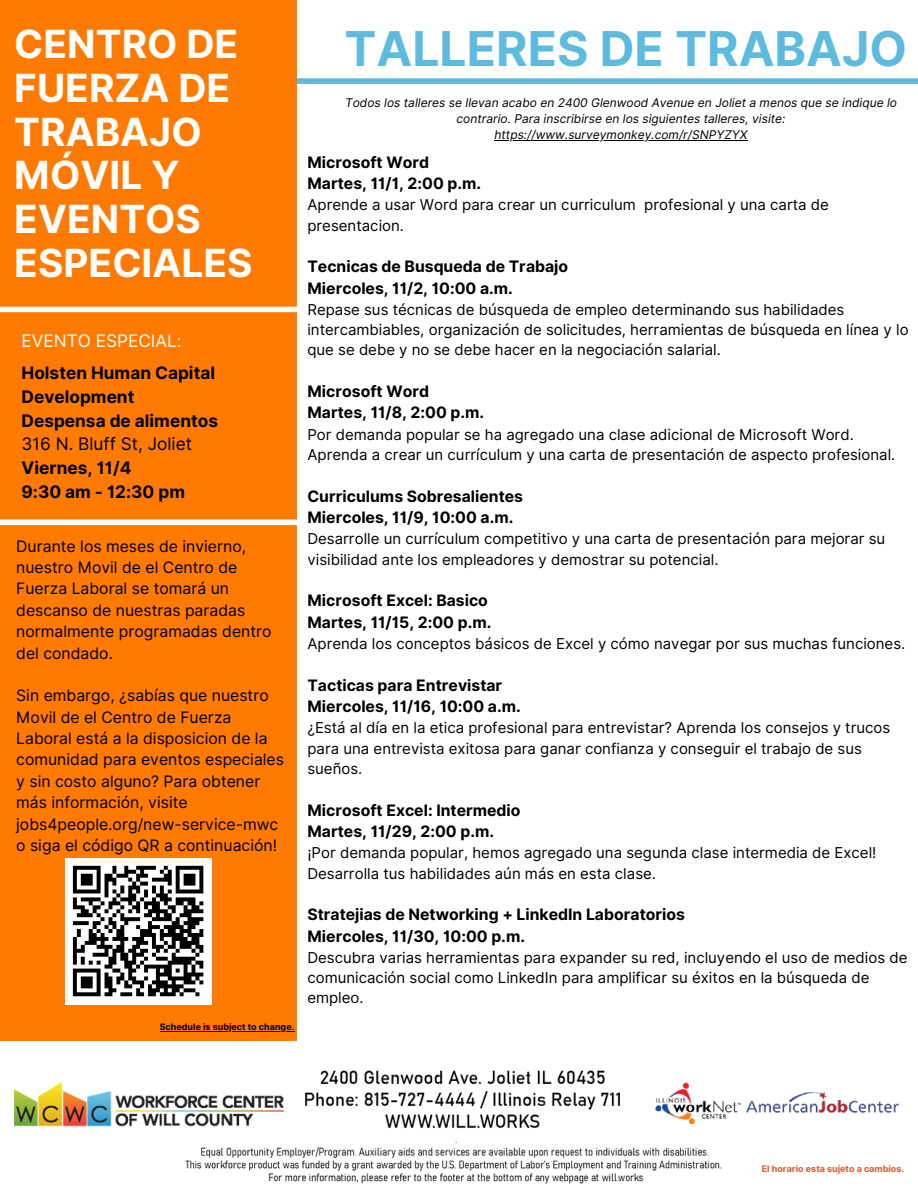
<style>
.page{position:relative;width:918px;height:1188px;background:#fff}
.page>*{position:absolute;margin:0;border:0;box-sizing:border-box;transform-origin:0 0}
.t1{font:700 48px "Inter";color:#5ebbdd}
.t2{font:700 38.85px/43.8px "Inter";color:#fff}
.t3{font:700 17.25px/23.7px "Inter";color:#000}
.t4{font:17.25px "Inter";color:#000}
.t5{font:17.25px "Inter";color:#fff}
.t6{font:700 15.75px/21.3px "Inter";color:#000}
.t7{font:15.75px/21.3px "Inter";color:#000}
.t8{font:15px/20.2px "Inter";color:#000}
.t9{font:italic 12px/16px "Inter";color:#000;text-align:center}
.t10{font:700 9px "Inter";color:#e0582f}
.t11{font:700 9px "Inter";color:#000}
</style>
<div class="page">
<div style="left:277px;top:78px;width:641px;height:6px;background:#5ebbdd"></div>
<div style="left:0;top:0;width:297px;height:1041px;background:#ff7a00"></div>
<div style="left:0;top:307px;width:297px;height:5px;background:#fdfdfd"></div>
<div style="left:65px;top:858px;width:146px;height:146px;background:#fff"></div>
<svg style="left:72px;top:865px;width:132px;height:132px"></svg>
<hr style="left:495px;top:140px;width:253px;height:1px;background:#000">
<img style="left:14px;top:1070px;width:887px;height:114px">
<hr style="left:160px;top:1031px;width:134px;height:1px;background:#000">
<div style="left:0;top:520px;width:307px;height:5px;background:#fdfdfd"></div>
<h2 class="t2" style="left:14px;top:22px;width:240px">CENTRO DE<br>FUERZA DE<br>TRABAJO<br>MÓVIL Y<br>EVENTOS<br>ESPECIALES</h2>
<p class="t5" style="left:22px;top:331px;width:162px">EVENTO ESPECIAL:</p>
<p class="t3" style="left:22px;top:361px;width:198px">Holsten Human Capital<br>Development<br>Despensa de alimentos</p>
<p class="t4" style="left:22px;top:434px;width:172px">316 N. Bluff St, Joliet</p>
<p class="t3" style="left:22px;top:456px;width:165px">Viernes, 11/4<br>9:30 am - 12:30 pm</p>
<p class="t7" style="left:16px;top:535px;width:257px">Durante los meses de invierno, nuestro Movil de el Centro de<br>Fuerza Laboral se tomará un descanso de nuestras paradas normalmente programadas dentro del condado.</p>
<p class="t7" style="left:16px;top:685px;width:269px">Sin embargo, ¿sabías que nuestro<br>Movil de el Centro de Fuerza<br>Laboral está a la disposicion de la comunidad para eventos especiales y sin costo alguno? Para obtener más información, visite jobs4people.org/new-service-mwc o siga el código QR a continuación!</p>
<p class="t11" style="left:160px;top:1021px;width:136px">Schedule is subject to change.</p>
<h1 class="t1" style="left:344px;top:20px;width:564px">TALLERES DE TRABAJO</h1>
<p class="t9" style="left:345px;top:95px;width:553px">Todos los talleres se llevan acabo en 2400 Glenwood Avenue en Joliet a menos que se indique lo contrario. Para inscribirse en los siguientes talleres, visite: https://www.surveymonkey.com/r/SNPYZYX</p>
<p class="t6" style="left:307px;top:151px;width:175px">Microsoft Word<br>Martes, 11/1, 2:00 p.m.</p>
<p class="t8" style="left:307px;top:195px;width:523px">Aprende a usar Word para crear un curriculum profesional y una carta de presentacion.</p>
<p class="t6" style="left:307px;top:256px;width:262px">Tecnicas de Busqueda de Trabajo<br>Miercoles, 11/2, 10:00 a.m.</p>
<p class="t8" style="left:307px;top:299px;width:603px">Repase sus técnicas de búsqueda de empleo determinando sus habilidades intercambiables, organización de solicitudes, herramientas de búsqueda en línea y lo que se debe y no se debe hacer en la negociación salarial.</p>
<p class="t6" style="left:307px;top:381px;width:178px">Microsoft Word<br>Martes, 11/8, 2:00 p.m.</p>
<p class="t8" style="left:307px;top:424px;width:589px">Por demanda popular se ha agregado una clase adicional de Microsoft Word.<br>Aprenda a crear un currículum y una carta de presentación de aspecto profesional.</p>
<p class="t6" style="left:307px;top:485px;width:217px">Curriculums Sobresalientes<br>Miercoles, 11/9, 10:00 a.m.</p>
<p class="t8" style="left:307px;top:529px;width:579px">Desarrolle un currículum competitivo y una carta de presentación para mejorar su visibilidad ante los empleadores y demostrar su potencial.</p>
<p class="t6" style="left:307px;top:590px;width:185px">Microsoft Excel: Basico<br>Martes, 11/15, 2:00 p.m.</p>
<p class="t8" style="left:307px;top:633px;width:599px">Aprenda los conceptos básicos de Excel y cómo navegar por sus muchas funciones.</p>
<p class="t6" style="left:307px;top:674px;width:215px">Tacticas para Entrevistar<br>Miercoles, 11/16, 10:00 a.m.</p>
<p class="t8" style="left:307px;top:718px;width:584px">¿Está al día en la etica profesional para entrevistar? Aprenda los consejos y trucos para una entrevista exitosa para ganar confianza y conseguir el trabajo de sus sueños.</p>
<p class="t6" style="left:307px;top:799px;width:215px">Microsoft Excel: Intermedio<br>Martes, 11/29, 2:00 p.m.</p>
<p class="t8" style="left:307px;top:843px;width:570px">¡Por demanda popular, hemos agregado una segunda clase intermedia de Excel!<br>Desarrolla tus habilidades aún más en esta clase.</p>
<p class="t6" style="left:307px;top:904px;width:379px">Stratejias de Networking + LinkedIn Laboratorios<br>Miercoles, 11/30, 10:00 p.m.</p>
<p class="t8" style="left:307px;top:947px;width:602px">Descubra varias herramientas para expander su red, incluyendo el uso de medios de comunicación social como LinkedIn para amplificar su éxitos en la búsqueda de empleo.</p>
<p class="t10" style="left:762px;top:1163px;width:144px">El horario esta sujeto a cambios.</p>
</div>
